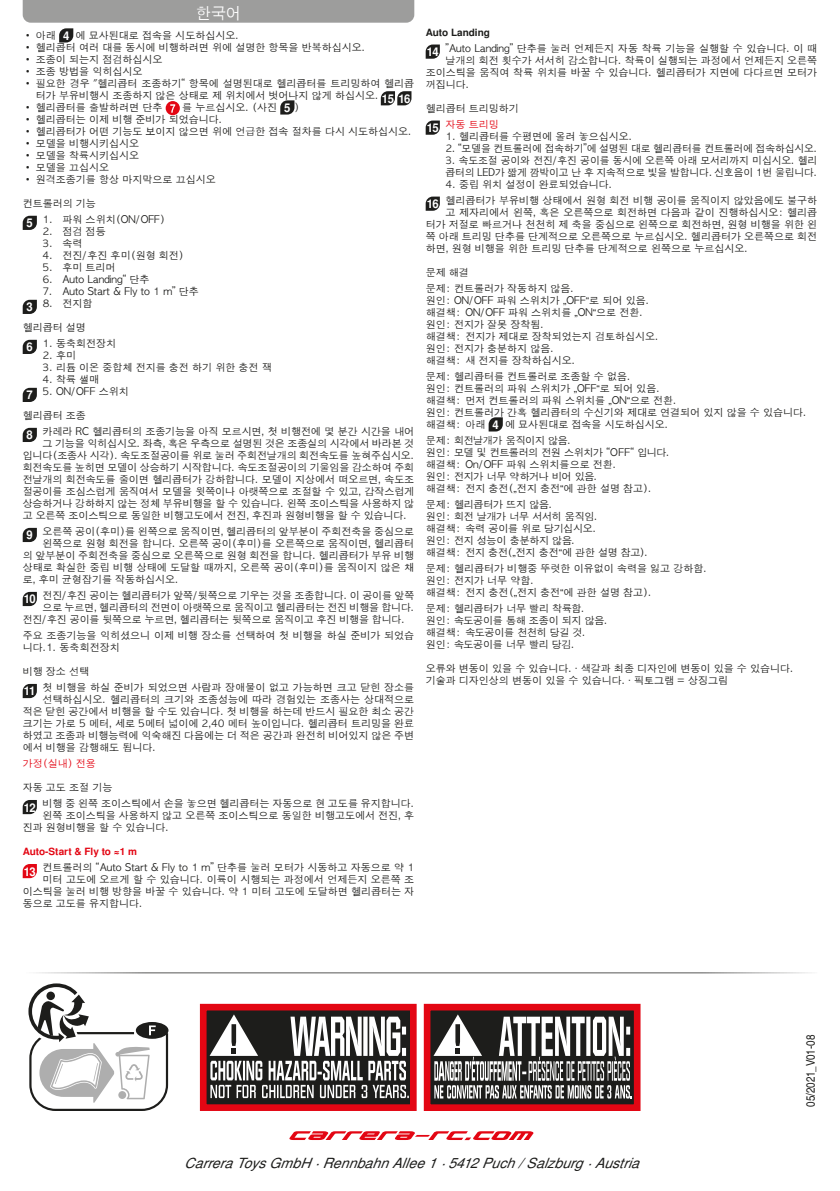
<style>
.page{position:relative;width:840px;height:1191px;background:#fff}
.page>*{position:absolute;margin:0;border:0;box-sizing:border-box;transform-origin:0 0}
.t1{font:16px "Apple Gothic";color:#fff;scale:.94 1}
.t2{font:italic 14px "Nimbus San LOT";letter-spacing:.01em;color:#1d1d1b}
.t3{font:12px "Nimbus San LOT Reg Con";color:#1d1d1b}
.t4{font:10px/12px "Apple Gothic";color:#1d1d1b}
.t5{font:10px/12px "Apple Gothic";letter-spacing:-.025em;color:#1d1d1b}
.t6{font:10px/12px "Apple Gothic";letter-spacing:-.03em;color:#1d1d1b}
.t7{font:700 10px "Nimbus San LOT";color:#e30613}
.t8{font:700 10px "Nimbus San LOT";color:#1d1d1b}
.t9{font:10px "Apple Gothic";color:#e30613}
.s1{font-family:"Nimbus San LOT";font-weight:700;font-size:12px;color:#fff}
.s2{color:#e30613}
.s3{font-family:"Nimbus San LOT"}
</style>
<div class="page">
<svg style="left:380px;top:91px;width:31px;height:14px"></svg>
<div style="left:165px;top:101px;width:15px;height:14px;background:#e30613;border-radius:50%"></div>
<svg style="left:170px;top:104px;width:5px;height:9px"></svg>
<svg style="left:280px;top:100px;width:14px;height:15px"></svg>
<svg style="left:23px;top:216px;width:14px;height:14px"></svg>
<svg style="left:23px;top:300px;width:14px;height:14px"></svg>
<svg style="left:23px;top:340px;width:14px;height:14px"></svg>
<svg style="left:23px;top:388px;width:14px;height:14px"></svg>
<svg style="left:23px;top:428px;width:14px;height:14px"></svg>
<svg style="left:23px;top:528px;width:14px;height:14px"></svg>
<svg style="left:23px;top:592px;width:14px;height:14px"></svg>
<svg style="left:23px;top:684px;width:14px;height:14px"></svg>
<svg style="left:23px;top:800px;width:14px;height:14px"></svg>
<svg style="left:23px;top:864px;width:14px;height:14px"></svg>
<svg style="left:425px;top:45px;width:14px;height:14px"></svg>
<svg style="left:425px;top:121px;width:14px;height:14px"></svg>
<svg style="left:425px;top:197px;width:14px;height:14px"></svg>
<svg style="left:488px;top:417px;width:14px;height:14px"></svg>
<svg style="left:23px;top:0;width:391px;height:43px"></svg>
<svg style="left:289px;top:1131px;width:244px;height:9px"></svg>
<div style="left:427px;top:1007px;width:209px;height:100px;background:#1d1d1b"></div>
<div style="left:423px;top:1003px;width:217px;height:108px;border:7px solid #e30613"></div>
<svg style="left:433px;top:1014px;width:198px;height:84px"></svg>
<div style="left:203px;top:1007px;width:210px;height:100px;background:#1d1d1b"></div>
<div style="left:200px;top:1003px;width:216px;height:108px;border:7px solid #e30613"></div>
<svg style="left:209px;top:1014px;width:199px;height:84px"></svg>
<hr style="left:23px;top:972px;width:793px;height:1px;background:#575756">
<svg style="left:28px;top:983px;width:141px;height:128px"></svg>
<h1 class="t1" style="left:196px;top:4px;width:49px">한국어</h1>
<p class="t4" style="left:23px;top:29px;width:217px">• 아래 <span class="s1">4</span> 에 묘사된대로 접속을 시도하십시오.</p>
<p class="t4" style="left:23px;top:41px;width:344px">• 헬리콥터 여러 대를 동시에 비행하려면 위에 설명한 항목을 반복하십시오.</p>
<p class="t4" style="left:23px;top:53px;width:141px">• 조종이 되는지 점검하십시오</p>
<p class="t4" style="left:23px;top:65px;width:121px">• 조종 방법을 익히십시오</p>
<p class="t4" style="left:36px;top:77px;width:379px;text-indent:-13px">• 필요한 경우 "헬리콥터 조종하기“ 항목에 설명된대로 헬리콥터를 트리밍하여 헬리콥 터가 부유비행시 조종하지 않은 상태로 제 위치에서 벗어나지 않게 하십시오. <span class="s1">15 16</span></p>
<p class="t4" style="left:23px;top:101px;width:141px">• 헬리콥터를 출발하려면 단추</p>
<p class="t4" style="left:182px;top:101px;width:119px">를 누르십시오. (사진 <span class="s1">5</span> )</p>
<p class="t4" style="left:23px;top:113px;width:201px">• 헬리콥터는 이제 비행 준비가 되었습니다.</p>
<p class="t4" style="left:23px;top:125px;width:390px">• 헬리콥터가 어떤 기능도 보이지 않으면 위에 언급한 접속 절차를 다시 시도하십시오.</p>
<p class="t4" style="left:23px;top:137px;width:118px">• 모델을 비행시키십시오</p>
<p class="t4" style="left:23px;top:149px;width:118px">• 모델을 착륙시키십시오</p>
<p class="t4" style="left:23px;top:161px;width:88px">• 모델을 끄십시오</p>
<p class="t4" style="left:23px;top:173px;width:194px">• 원격조종기를 항상 마지막으로 끄십시오</p>
<p class="t4" style="left:27px;top:195px;width:140px;line-height:16px;text-indent:-4px">컨트롤러의 기능<br><span class="s1">5</span> 1. 파워 스위치(ON/OFF)</p>
<p class="t4" style="left:43px;top:225px;width:65px">2. 점검 점등</p>
<p class="t4" style="left:43px;top:237px;width:41px">3. 속력</p>
<p class="t4" style="left:42px;top:249px;width:143px">4. 전진/후진 후미(원형 회전)</p>
<p class="t4" style="left:42px;top:261px;width:75px">5. 후미 트리머</p>
<p class="t4" style="left:42px;top:273px;width:108px">6. Auto Landing“ 단추</p>
<p class="t4" style="left:27px;top:285px;width:174px;text-indent:16px">7. Auto Start &amp; Fly to 1 m” 단추<br><span class="s1">3</span> 8. 전지함</p>
<p class="t4" style="left:27px;top:319px;width:91px;line-height:16px;text-indent:-4px">헬리콥터 설명<br><span class="s1">6</span> 1. 동축회전장치</p>
<p class="t4" style="left:43px;top:349px;width:35px">2. 후미</p>
<p class="t4" style="left:43px;top:361px;width:231px">3. 리튬 이온 중합체 전지를 충전 하기 위한 충전 잭</p>
<p class="t4" style="left:27px;top:373px;width:103px;text-indent:16px">4. 착륙 썰매<br><span class="s1">7</span> 5. ON/OFF 스위치</p>
<p class="t4" style="left:27px;top:407px;width:389px;line-height:16px;text-indent:-4px">헬리콥터 조종<br><span class="s1">8</span> 카레라 RC 헬리콥터의 조종기능을 아직 모르시면, 첫 비행전에 몇 분간 시간을 내어</p>
<p class="t4" style="left:23px;top:437px;width:393px;text-align:justify;text-indent:20px">그 기능을 익히십시오. 좌측, 혹은 우측으로 설명된 것은 조종실의 시각에서 바라본 것 입니다(조종사 시각). 속도조절공이를 위로 눌러 주회전날개의 회전속도를 높혀주십시오. 회전속도를 높히면 모델이 상승하기 시작합니다. 속도조절공이의 기울임을 감소하여 주회 전날개의 회전속도를 줄이면 헬리콥터가 강하합니다. 모델이 지상에서 떠오르면, 속도조 절공이를 조심스럽게 움직여서 모델을 윗쪽이나 아랫쪽으로 조절할 수 있고, 갑작스럽게 상승하거나 강하하지 않는 정체 부유비행을 할 수 있습니다. 왼쪽 조이스틱을 사용하지 않 고 오른쪽 조이스틱으로 동일한 비행고도에서 전진, 후진과 원형비행을 할 수 있습니다.</p>
<p class="t4" style="left:27px;top:525px;width:389px"><span class="s1">9</span> 오른쪽 공이(후미)를 왼쪽으로 움직이면, 헬리콥터의 앞부분이 주회전축을 중심으로</p>
<p class="t4" style="left:43px;top:537px;width:373px">왼쪽으로 원형 회전을 합니다. 오른쪽 공이(후미)를 오른쪽으로 움직이면, 헬리콥터</p>
<p class="t4" style="left:23px;top:549px;width:393px">의 앞부분이 주회전축을 중심으로 오른쪽으로 원형 회전을 합니다. 헬리콥터가 부유 비행</p>
<p class="t4" style="left:23px;top:561px;width:393px">상태로 확실한 중립 비행 상태에 도달할 때까지, 오른쪽 공이(후미)를 움직이지 않은 채</p>
<p class="t4" style="left:23px;top:573px;width:157px">로, 후미 균형잡기를 작동하십시오.</p>
<p class="t4" style="left:24px;top:589px;width:392px"><span class="s1">10</span> 전진/후진 공이는 헬리콥터가 앞쪽/뒷쪽으로 기우는 것을 조종합니다. 이 공이를 앞쪽</p>
<p class="t4" style="left:43px;top:601px;width:373px">으로 누르면, 헬리콥터의 전면이 아랫쪽으로 움직이고 헬리콥터는 전진 비행을 합니다.</p>
<p class="t4" style="left:23px;top:613px;width:383px">전진/후진 공이를 뒷쪽으로 누르면, 헬리콥터는 뒷쪽으로 움직이고 후진 비행을 합니다.</p>
<p class="t4" style="left:23px;top:629px;width:393px">주요 조종기능을 익히셨으니 이제 비행 장소를 선택하여 첫 비행을 하실 준비가 되었습 니다.1. 동축회전장치</p>
<p class="t4" style="left:23px;top:663px;width:393px;line-height:16px">비행 장소 선택<br><span class="s1">11</span> 첫 비행을 하실 준비가 되었으면 사람과 장애물이 없고 가능하면 크고 닫힌 장소를</p>
<p class="t4" style="left:23px;top:693px;width:393px;text-align:justify;text-indent:20px">선택하십시오. 헬리콥터의 크기와 조종성능에 따라 경험있는 조종사는 상대적으로 적은 닫힌 공간에서 비행을 할 수도 있습니다. 첫 비행을 하는데 반드시 필요한 최소 공간 크기는 가로 5 메터, 세로 5메터 넓이에 2,40 메터 높이입니다. 헬리콥터 트리밍을 완료 하였고 조종과 비행능력에 익숙해진 다음에는 더 적은 공간과 완전히 비어있지 않은 주변 에서 비행을 감행해도 됩니다.</p>
<p class="t9" style="left:23px;top:758px;width:75px">가정(실내) 전용</p>
<p class="t4" style="left:23px;top:779px;width:393px;line-height:16px">자동 고도 조절 기능<br><span class="s1">12</span> 비행 중 왼쪽 조이스틱에서 손을 놓으면 헬리콥터는 자동으로 현 고도를 유지합니다.</p>
<p class="t4" style="left:23px;top:809px;width:393px;text-indent:20px">왼쪽 조이스틱을 사용하지 않고 오른쪽 조이스틱으로 동일한 비행고도에서 전진, 후 진과 원형비행을 할 수 있습니다.</p>
<p class="t7" style="left:23px;top:845px;width:116px">Auto-Start &amp; Fly to ≈1 m</p>
<p class="t4" style="left:24px;top:861px;width:392px"><span class="s1">13</span> 컨트롤러의 “Auto Start &amp; Fly to 1 m” 단추를 눌러 모터가 시동하고 자동으로 약 1</p>
<p class="t4" style="left:43px;top:873px;width:373px">미터 고도에 오르게 할 수 있습니다. 이륙이 시행되는 과정에서 언제든지 오른쪽 조</p>
<p class="t4" style="left:23px;top:885px;width:393px">이스틱을 눌러 비행 방향을 바꿀 수 있습니다. 약 1 미터 고도에 도달하면 헬리콥터는 자</p>
<p class="t4" style="left:23px;top:897px;width:121px">동으로 고도를 유지합니다.</p>
<p class="t8" style="left:425px;top:26px;width:66px">Auto Landing</p>
<p class="t4" style="left:426px;top:42px;width:392px"><span class="s1">14</span> ”Auto Landing” 단추를 눌러 언제든지 자동 착륙 기능을 실행할 수 있습니다. 이 때</p>
<p class="t4" style="left:445px;top:54px;width:373px">날개의 회전 횟수가 서서히 감소합니다. 착륙이 실행되는 과정에서 언제든지 오른쪽</p>
<p class="t4" style="left:425px;top:66px;width:393px">조이스틱을 움직여 착륙 위치를 바꿀 수 있습니다. 헬리콥터가 지면에 다다르면 모터가</p>
<p class="t4" style="left:425px;top:78px;width:45px">꺼집니다.</p>
<p class="t4" style="left:425px;top:100px;width:95px;line-height:16px">헬리콥터 트리밍하기<br><span class="s1">15</span> <span class="s2">자동 트리밍</span></p>
<p class="t4" style="left:445px;top:130px;width:188px">1. 헬리콥터를 수평면에 올려 놓으십시오.</p>
<p class="t4" style="left:445px;top:142px;width:373px">2. “모델을 컨트롤러에 접속하기”에 설명된 대로 헬리콥터를 컨트롤러에 접속하십시오.</p>
<p class="t4" style="left:445px;top:154px;width:373px">3. 속도조절 공이와 전진/후진 공이를 동시에 오른쪽 아래 모서리까지 미십시오. 헬리 콥터의 LED가 짧게 깜박이고 난 후 지속적으로 빛을 발합니다. 신호음이 1번 울립니다.</p>
<p class="t4" style="left:426px;top:176px;width:392px;line-height:16px;text-indent:19px">4. 중립 위치 설정이 완료되었습니다.<br><span class="s1">16</span> 헬리콥터가 부유비행 상태에서 원형 회전 비행 공이를 움직이지 않았음에도 불구하</p>
<p class="t4" style="left:425px;top:206px;width:393px;text-align:justify;text-indent:20px">고 제자리에서 왼쪽, 혹은 오른쪽으로 회전하면 다음과 같이 진행하십시오: 헬리콥 터가 저절로 빠르거나 천천히 제 축을 중심으로 왼쪽으로 회전하면, 원형 비행을 위한 왼 쪽 아래 트리밍 단추를 단계적으로 오른쪽으로 누르십시오. 헬리콥터가 오른쪽으로 회전 하면, 원형 비행을 위한 트리밍 단추를 단계적으로 왼쪽으로 누르십시오.</p>
<p class="t4" style="left:425px;top:264px;width:150px;line-height:16px">문제 해결<br>문제: 컨트롤러가 작동하지 않음.</p>
<p class="t4" style="left:425px;top:294px;width:234px">원인: ON/OFF 파워 스위치가 <span class="s3">„</span>OFF<span class="s3">“</span>로 되어 있음. 해결책: ON/OFF 파워 스위치를 <span class="s3">„</span>ON<span class="s3">“</span>으로 전환. 원인: 전지가 잘못 장착됨.<br>해결책: 전지가 제대로 장착되었는지 검토하십시오. 원인: 전지가 충분하지 않음.<br>해결책: 새 전지를 장착하십시오.</p>
<p class="t4" style="left:425px;top:370px;width:382px">문제: 헬리콥터를 컨트롤러로 조종할 수 없음.<br>원인: 컨트롤러의 파워 스위치가 <span class="s3">„</span>OFF<span class="s3">“</span>로 되어 있음.<br>해결책: 먼저 컨트롤러의 파워 스위치를 <span class="s3">„</span>ON<span class="s3">“</span>으로 전환.<br>원인: 컨트롤러가 간혹 헬리콥터의 수신기와 제대로 연결되어 있지 않을 수 있습니다. 해결책: 아래 <span class="s1">4</span> 에 묘사된대로 접속을 시도하십시오.</p>
<p class="t4" style="left:425px;top:434px;width:245px">문제: 회전날개가 움직이지 않음.<br>원인: 모델 및 컨트롤러의 전원 스위치가 “OFF“ 입니다. 해결책: On/OFF 파워 스위치를으로 전환.<br>원인: 전지가 너무 약하거나 비어 있음.<br>해결책: 전지 충전(<span class="s3">„</span>전지 충전<span class="s3">“</span>에 관한 설명 참고).</p>
<p class="t5" style="left:425px;top:498px;width:223px">문제: 헬리콥터가 뜨지 않음.<br>원인: 회전 날개가 너무 서서히 움직임.<br>해결책: 속력 공이를 위로 당기십시오.<br>원인: 전지 성능이 충분하지 않음.<br>해결책: 전지 충전(<span class="s3">„</span>전지 충전<span class="s3">“</span>에 관한 설명 참고).</p>
<p class="t4" style="left:425px;top:562px;width:282px">문제: 헬리콥터가 비행중 뚜렷한 이유없이 속력을 잃고 강하함. 원인: 전지가 너무 약함.<br>해결책: 전지 충전(<span class="s3">„</span>전지 충전<span class="s3">“</span>에 관한 설명 참고).</p>
<p class="t6" style="left:425px;top:602px;width:183px">문제: 헬리콥터가 너무 빨리 착륙함. 원인: 속도공이를 통해 조종이 되지 않음. 해결책: 속도공이를 천천히 당길 것. 원인: 속도공이를 너무 빨리 당김.</p>
<p class="t4" style="left:425px;top:662px;width:369px">오류와 변동이 있을 수 있습니다. · 색갈과 최종 디자인에 변동이 있을 수 있습니다. 기술과 디자인상의 변동이 있을 수 있습니다. · 픽토그램 = 상징그림</p>
<p class="t3" style="left:803px;top:1107px;width:74px;rotate:-90deg">05/2021_V01-08</p>
<h2 class="t2" style="left:184px;top:1155px;width:459px">Carrera Toys GmbH · Rennbahn Allee 1 · 5412 Puch / Salzburg · Austria</h2>
</div>
